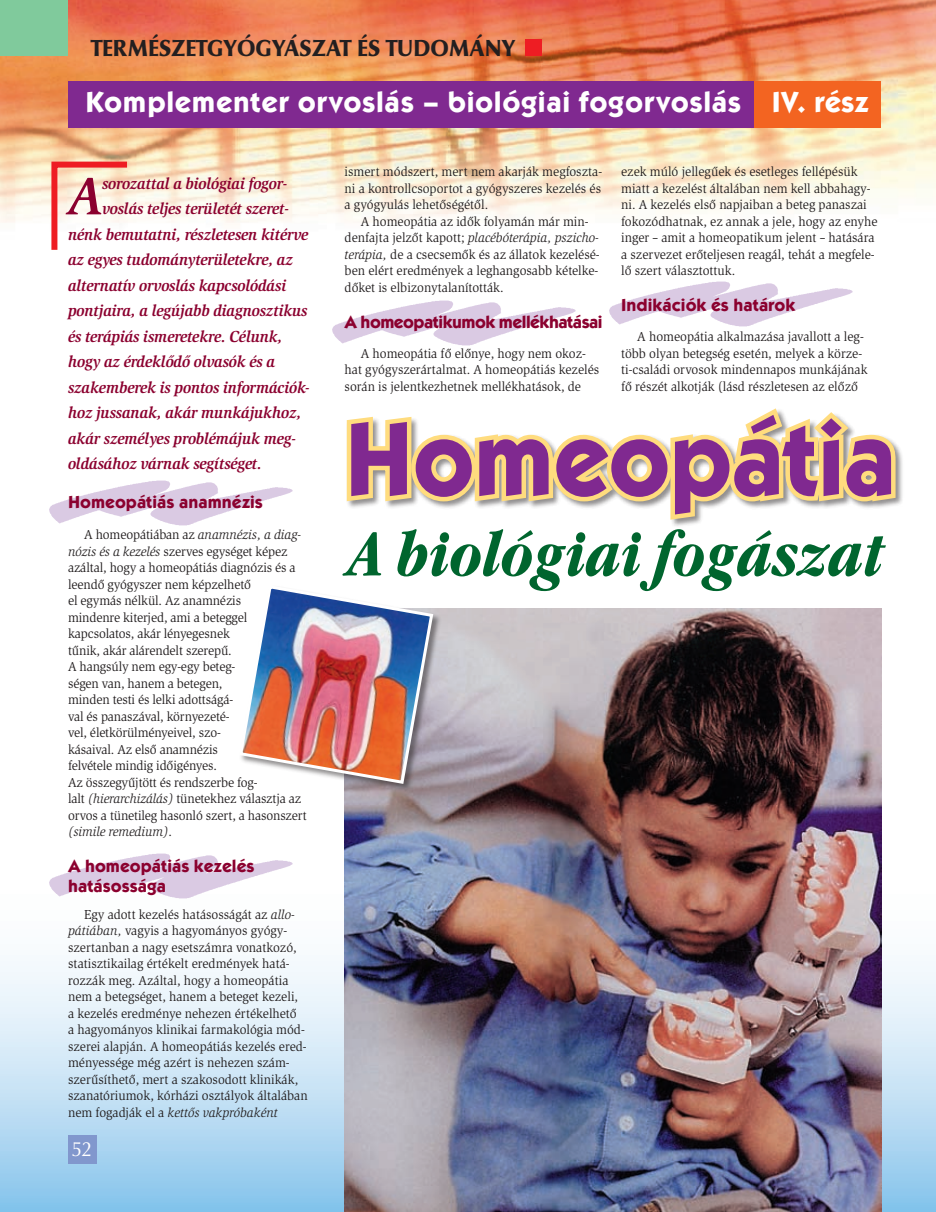
<style>
.page{position:relative;width:936px;height:1212px;background:#fff}
.page>*{position:absolute;margin:0;border:0;box-sizing:border-box;transform-origin:0 0}
.t1{font:700 108px "Kabel Itc TCE";letter-spacing:-.01em;color:#802990;scale:.95 1}
.t2{font:italic 700 condensed 63px "Garamond Itc TCE";color:#00652e}
.t3{font:italic 700 54.75px "Slimbach Itc TCE";color:#8b012f;scale:.95 1}
.t4{font:700 30px "Kabel Itc TCE";letter-spacing:.02em;color:#fff}
.t5{font:24px "URW Classico TCE Blac";color:#231f20;scale:.95 1}
.t6{font:21px "URW Classico TCE";color:#fff;scale:.95 1}
.t7{font:700 18px/19.5px "Kabel Itc TCE";color:#8b012f}
.t8{font:700 18px "Kabel Itc TCE";letter-spacing:-.03em;color:#8b012f}
.t9{font:italic 700 16.5px "Slimbach Itc TCE";letter-spacing:-.01em;color:#8b012f;scale:.95 1}
.t10{font:13.5px/16.5px "Slimbach Itc TCE";color:#231f20;scale:.95 1}
.s1{font-style:italic}
</style>
<div class="page">
<svg style="left:0;top:873px;width:935px;height:339px"></svg>
<img style="left:49px;top:480px;width:244px;height:46px">
<img style="left:45px;top:853px;width:253px;height:47px">
<img style="left:332px;top:300px;width:244px;height:46px">
<img style="left:609px;top:281px;width:244px;height:46px">
<img style="left:0;top:0;width:935px;height:223px">
<div style="left:68px;top:1135px;width:28px;height:28px;background:#8197cd"></div>
<svg style="left:48px;top:159px;width:85px;height:91px"></svg>
<div style="left:0;top:0;width:68px;height:55px;background:#80ca9c"></div>
<div style="left:525px;top:39px;width:16px;height:16px;background:#ee1d23"></div>
<div style="left:68px;top:81px;width:812px;height:47px;background:#802990"></div>
<div style="left:754px;top:81px;width:126px;height:47px;background:#f36421"></div>
<svg style="left:346px;top:408px;width:554px;height:117px"></svg>
<img style="left:344px;top:608px;width:537px;height:604px">
<div style="left:238px;top:584px;width:204px;height:209px;background:#231f20;opacity:.5"></div>
<img style="left:238px;top:584px;width:197px;height:202px">
<h3 class="t5" style="left:91px;top:33px;width:448px">TER-MÉ-SZET-GYÓ-GYÁ-SZAT ÉS TU-DO-MÁNY</h3>
<h3 class="t4" style="left:86px;top:85px;width:784px">Komplementer orvoslás – biológiai fogorvoslás IV. rész</h3>
<h3 class="t3" style="left:68px;top:165px;width:38px">A</h3>
<p class="t9" style="left:102px;top:174px;width:196px">sorozattal a biológiai fogor-</p>
<p class="t9" style="left:102px;top:200px;width:198px">voslás teljes területét szeret-</p>
<p class="t9" style="left:68px;top:225px;width:254px">nénk bemutatni, részletesen kitérve</p>
<p class="t9" style="left:68px;top:251px;width:238px">az egyes tudományterületekre, az</p>
<p class="t9" style="left:68px;top:276px;width:231px">alternatív orvoslás kapcsolódási</p>
<p class="t9" style="left:68px;top:302px;width:253px">pontjaira, a legújabb diagnosztikus</p>
<p class="t9" style="left:68px;top:327px;width:227px">és terápiás ismeretekre. Célunk,</p>
<p class="t9" style="left:68px;top:353px;width:219px">hogy az érdeklődő olvasók és a</p>
<p class="t9" style="left:68px;top:378px;width:255px">szakemberek is pontos információk-</p>
<p class="t9" style="left:68px;top:404px;width:247px">hoz jussanak, akár munkájukhoz,</p>
<p class="t9" style="left:68px;top:429px;width:241px">akár személyes problémájuk meg-</p>
<p class="t9" style="left:68px;top:455px;width:206px">oldásához várnak segítséget.</p>
<h3 class="t7" style="left:68px;top:493px;width:196px">Homeopátiás anamnézis</h3>
<p class="t10" style="left:68px;top:526px;width:253px;text-indent:16px">A homeopátiában az <span class="s1">anamnézis, a diag&shy;nózis és a kezelés</span> szerves egységet képez azáltal, hogy a homeopátiás diagnózis és a leendő gyógyszer nem képzelhető<br>el egymás nélkül. Az anamnézis<br>mindenre kiterjed, ami a beteggel kapcsolatos, akár lényegesnek<br>tűnik, akár alárendelt szerepű.<br>A hangsúly nem egy-egy beteg-<br>ségen van, hanem a betegen,<br>minden testi és lelki adottságá-<br>val és panaszával, környezeté-<br>vel, életkörülményeivel, szo-<br>kásaival. Az első anamnézis<br>felvétele mindig időigényes.<br>Az összegyűjtött és rendszerbe fog-<br>lalt <span class="s1">(hierarchizálás)</span> tünetekhez választja az orvos a tünetileg hasonló szert, a hasonszert <span class="s1">(simile remedium)</span>.</p>
<h3 class="t7" style="left:68px;top:857px;width:188px">A homeopátiás kezelés hatásossága</h3>
<p class="t10" style="left:68px;top:906px;width:254px;text-indent:16px">Egy adott kezelés hatásosságát az <span class="s1">allo&shy;pátiában,</span> vagyis a hagyományos gyógy&shy;szertanban a nagy esetszámra vonatkozó, statisztikailag értékelt eredmények hatá&shy;rozzák meg. Azáltal, hogy a homeopátia nem a betegséget, hanem a beteget kezeli,<br>a kezelés eredménye nehezen értékelhető<br>a hagyományos klinikai farmakológia mód&shy;szerei alapján. A homeopátiás kezelés ered&shy;ményessége még azért is nehezen szám&shy;szerűsíthető, mert a szakosodott klinikák, szanatóriumok, kórházi osztályok általában nem fogadják el a <span class="s1">kettős vakpróbaként</span></p>
<h3 class="t6" style="left:71px;top:1136px;width:24px">52</h3>
<p class="t10" style="left:344px;top:163px;width:272px;text-align:justify">ismert módszert, mert nem akarják megfoszta&shy;ni a kontrollcsoportot a gyógyszeres kezelés és a gyógyulás lehetőségétől.</p>
<p class="t10" style="left:344px;top:213px;width:270px;text-indent:16px">A homeopátia az idők folyamán már min&shy;denfajta jelzőt kapott; <span class="s1">placébóterápia, pszicho&shy;terápia,</span> de a csecsemők és az állatok kezelésé&shy;ben elért eredmények a leghangosabb kételke&shy;dőket is elbizonytalanították.</p>
<h3 class="t8" style="left:344px;top:311px;width:259px">A homeopatikumok mellékhatásai</h3>
<p class="t10" style="left:344px;top:345px;width:269px;text-indent:16px">A homeopátia fő előnye, hogy nem okoz&shy;hat gyógyszerártalmat. A homeopátiás kezelés során is jelentkezhetnek mellékhatások, de</p>
<p class="t10" style="left:621px;top:163px;width:271px">ezek múló jellegűek és esetleges fellépésük miatt a kezelést általában nem kell abbahagy&shy;ni. A kezelés első napjaiban a beteg panaszai fokozódhatnak, ez annak a jele, hogy az enyhe inger – amit a homeopatikum jelent – hatására a szervezet erőteljesen reagál, tehát a megfele&shy;lő szert választottuk.</p>
<h3 class="t7" style="left:621px;top:296px;width:176px">Indikációk és határok</h3>
<p class="t10" style="left:621px;top:328px;width:261px;text-indent:16px">A homeopátia alkalmazása javallott a leg&shy;több olyan betegség esetén, melyek a körze&shy;ti-családi orvosok mindennapos munkájának fő részét alkotják (lásd részletesen az előző</p>
<h1 class="t1" style="left:344px;top:396px;width:582px">Homeopátia</h1>
<h2 class="t2" style="left:347px;top:519px;width:537px">A biológiai fogászat</h2>
</div>
